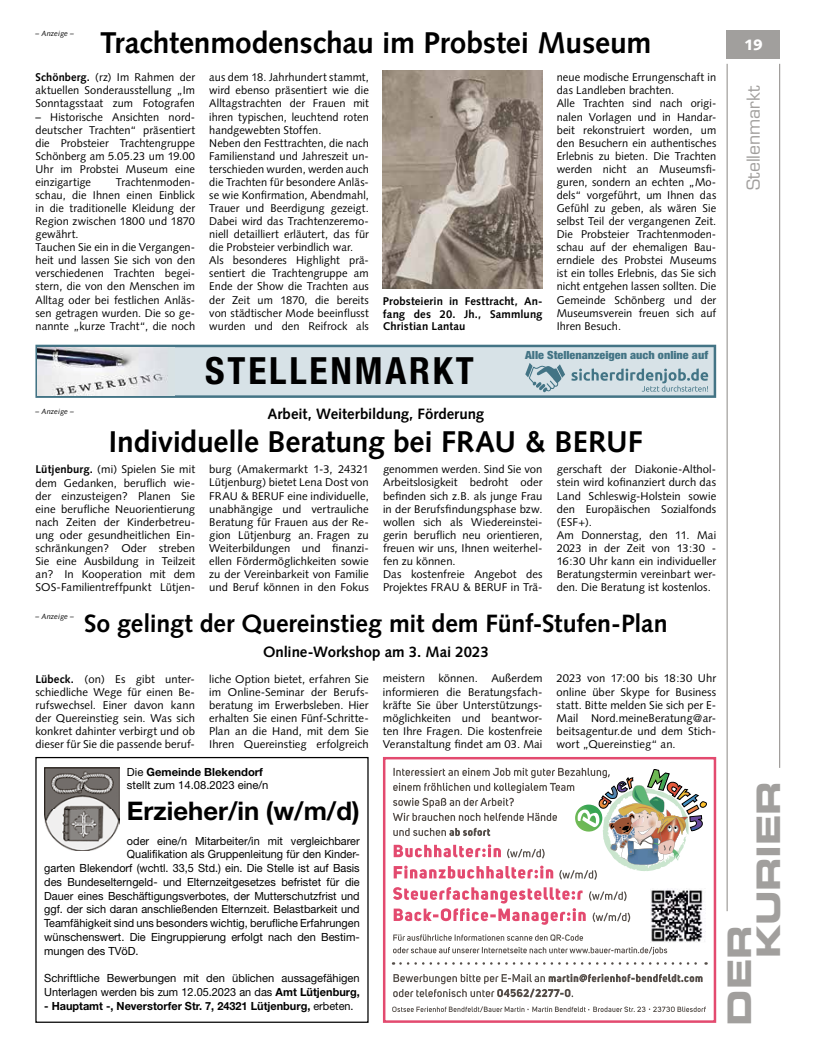
<style>
.page{position:relative;width:819px;height:1053px;background:#fff}
.page>*{position:absolute;margin:0;border:0;box-sizing:border-box;transform-origin:0 0}
.t1{font:700 condensed 37.5px "Helvetica Neue";letter-spacing:.075em;color:#000}
.t2{font:32.5px/28.9px "Eurostile LT Std Bold Ex 2";letter-spacing:-.01em;color:#a19f9d}
.t3{font:700 30px "Syntax LT Std";letter-spacing:-.005em;color:#000}
.t4{font:700 25.62px "Helvetica Neue";color:#000}
.t5{font:700 25px "Syntax LT Std";letter-spacing:-.005em;color:#000}
.t6{font:17.5px "Eurostile LT Std";letter-spacing:-.005em;color:#a19f9d}
.t7{font:700 15px "Syntax LT Std";letter-spacing:-.005em;color:#000}
.t8{font:900 15px "Syntax LT Std";color:#fff}
.t9{font:11.25px/13px "Syntax";letter-spacing:.005em;color:#000;text-align:justify}
.t10{font:11.25px/13.8px "Helvetica Neue";color:#000}
.t11{font:700 11.25px/12.5px "Syntax LT Std";letter-spacing:.01em;color:#000;text-align:justify}
.t12{font:700 11.25px "Helvetica Neue";color:#000}
.t13{font:900 condensed 11.25px "Helvetica Neue";color:#437485;scale:1.08 1}
.t14{font:italic 7.5px "Syntax LT Std";letter-spacing:.015em;color:#000}
.s1{font-weight:700}
.s2{font-weight:400}
</style>
<div class="page">
<hr style="left:726px;top:64px;width:1px;height:847px;background:#8c8986">
<hr style="left:779px;top:64px;width:1px;height:703px;background:#8c8986">
<div style="left:726px;top:30px;width:54px;height:29px;background:#a19f9d"></div>
<svg style="left:35px;top:344px;width:681px;height:54px;background:#c4d3da"></svg>
<img style="left:38px;top:347px;width:136px;height:48px">
<svg style="left:571px;top:368px;width:137px;height:23px;background:#b2c6ce"></svg>
<svg style="left:525px;top:363px;width:40px;height:29px"></svg>
<img style="left:44px;top:767px;width:76px;height:83px">
<div style="left:383px;top:756px;width:333px;height:266px;border:2px solid #e34a6f"></div>
<svg style="left:393px;top:973px;width:309px;height:24px"></svg>
<svg style="left:393px;top:887px;width:237px;height:37px"></svg>
<svg style="left:393px;top:767px;width:313px;height:112px"></svg>
<svg style="left:400px;top:962px;width:306px;height:2px"></svg>
<svg style="left:393px;top:934px;width:274px;height:20px"></svg>
<svg style="left:392px;top:1006px;width:313px;height:6px"></svg>
<img style="left:650px;top:888px;width:53px;height:54px">
<img style="left:383px;top:71px;width:159px;height:218px">
<p class="t3" style="left:100px;top:25px;width:553px">Trachtenmodenschau im Probstei Museum</p>
<p class="t9" style="left:36px;top:71px;width:161px"><span class="s1">Schönberg.</span> (rz) Im Rahmen der aktuellen Sonderausstellung „Im Sonntagsstaat zum Fotografen</p>
<p class="t9" style="left:36px;top:110px;width:161px">– Historische Ansichten nord&shy;deutscher Trachten“ präsentiert die Probsteier Trachtengruppe Schönberg am 5.05.23 um 19.00<br>Uhr im Probstei Museum eine einzigartige</p>
<p class="t14" style="left:36px;top:29px;width:40px">– Anzeige –</p>
<p class="t9" style="left:209px;top:71px;width:161px;text-align:left">aus dem 18. Jahrhundert stammt, wird ebenso präsentiert wie die<br>Alltagstrachten der Frauen mit ihren typischen, leuchtend roten handgewebten Stoffen.<br>Neben den Festtrachten, die nach<br>Familienstand und Jahreszeit un&shy;terschieden wurden, werden auch die Trachten für besondere Anläs&shy;se wie Konfirmation, Abendmahl,<br>Trauer und Beerdigung gezeigt.<br>Dabei wird das Trachtenzeremo&shy;niell detailliert erläutert, das für die Probsteier verbindlich war.<br>Als besonderes Highlight prä&shy;sentiert die Trachtengruppe am<br>Ende der Show die Trachten aus der Zeit um 1870, die bereits von städtischer Mode beeinflusst wurden und den Reifrock als</p>
<p class="t9" style="left:556px;top:71px;width:161px;text-align:left">neue modische Errungenschaft in das Landleben brachten.<br>Alle Trachten sind nach origi&shy;nalen Vorlagen und in Handar&shy;beit rekonstruiert worden, um den Besuchern ein authentisches<br>Erlebnis zu bieten. Die Trachten werden nicht an Museumsfi&shy;guren, sondern an echten „Mo&shy;dels“ vorgeführt, um Ihnen das<br>Gefühl zu geben, als wären Sie selbst Teil der vergangenen Zeit.<br>Die Probsteier Trachtenmoden&shy;schau auf der ehemaligen Bau&shy;erndiele des Probstei Museums ist ein tolles Erlebnis, das Sie sich nicht entgehen lassen sollten. Die<br>Gemeinde Schönberg und der<br>Museumsverein freuen sich auf<br>Ihren Besuch.</p>
<p class="t9" style="left:36px;top:175px;width:161px;text-align:left;text-indent:80px">Trachtenmoden&shy;schau, die Ihnen einen Einblick in die traditionelle Kleidung der<br>Region zwischen 1800 und 1870 gewährt.<br>Tauchen Sie ein in die Vergangen&shy;heit und lassen Sie sich von den verschiedenen Trachten begei&shy;stern, die von den Menschen im<br>Alltag oder bei festlichen Anläs&shy;sen getragen wurden. Die so ge&shy;nannte „kurze Tracht“, die noch</p>
<p class="t11" style="left:383px;top:295px;width:161px">Probsteierin in Festtracht, An&shy;fang des 20. Jh., Sammlung Christian Lantau</p>
<p class="t14" style="left:36px;top:406px;width:40px">– Anzeige –</p>
<p class="t1" style="left:205px;top:348px;width:270px">STELLENMARKT</p>
<p class="t13" style="left:525px;top:348px;width:171px">Alle Stellenanzeigen auch online auf</p>
<p class="t7" style="left:267px;top:405px;width:218px">Arbeit, Weiterbildung, Förderung</p>
<p class="t3" style="left:109px;top:424px;width:535px">Individuelle Beratung bei FRAU &amp; BERUF</p>
<p class="t9" style="left:36px;top:463px;width:161px"><span class="s1">Lütjenburg.</span> (mi) Spielen Sie mit dem Gedanken, beruflich wie&shy;der einzusteigen? Planen Sie eine berufliche Neuorientierung nach Zeiten der Kinderbetreu&shy;ung oder gesundheitlichen Ein&shy;schränkungen? Oder streben Sie eine Ausbildung in Teilzeit an? In Kooperation mit dem SOS-Familientreffpunkt Lütjen-</p>
<p class="t9" style="left:209px;top:463px;width:161px">burg (Amakermarkt 1-3, 24321<br>Lütjenburg) bietet Lena Dost von FRAU &amp; BERUF eine individuelle, unabhängige und vertrauliche Beratung für Frauen aus der Re&shy;gion Lütjenburg an. Fragen zu Weiterbildungen und finanzi&shy;ellen Fördermöglichkeiten sowie zu der Vereinbarkeit von Familie und Beruf können in den Fokus</p>
<p class="t9" style="left:383px;top:463px;width:161px;text-align:left">genommen werden. Sind Sie von<br>Arbeitslosigkeit bedroht oder befinden sich z.B. als junge Frau in der Berufsfindungsphase bzw. wollen sich als Wiedereinstei&shy;gerin beruflich neu orientieren, freuen wir uns, Ihnen weiterhel&shy;fen zu können.<br>Das kostenfreie Angebot des<br>Projektes FRAU &amp; BERUF in Trä-</p>
<p class="t9" style="left:556px;top:463px;width:161px;text-align:left">gerschaft der Diakonie-Althol&shy;stein wird kofinanziert durch das<br>Land Schleswig-Holstein sowie den Europäischen Sozialfonds (ESF+).<br>Am Donnerstag, den 11. Mai<br>2023 in der Zeit von 13:30 -<br>16:30 Uhr kann ein individueller<br>Beratungstermin vereinbart wer&shy;den. Die Beratung ist kostenlos.</p>
<p class="t14" style="left:36px;top:612px;width:40px">– Anzeige –</p>
<p class="t5" style="left:84px;top:609px;width:585px">So gelingt der Quereinstieg mit dem Fünf-Stufen-Plan</p>
<p class="t7" style="left:263px;top:643px;width:227px">Online-Workshop am 3. Mai 2023</p>
<p class="t9" style="left:35px;top:672px;width:161px"><span class="s1">Lübeck.</span> (on) Es gibt unter&shy;schiedliche Wege für einen Be&shy;rufswechsel. Einer davon kann der Quereinstieg sein. Was sich konkret dahinter verbirgt und ob dieser für Sie die passende beruf-</p>
<p class="t9" style="left:209px;top:672px;width:161px">liche Option bietet, erfahren Sie im Online-Seminar der Berufs&shy;beratung im Erwerbsleben. Hier erhalten Sie einen Fünf-Schritte-Plan an die Hand, mit dem Sie Ihren Quereinstieg erfolgreich</p>
<p class="t9" style="left:383px;top:672px;width:161px">meistern können. Außerdem informieren die Beratungsfach&shy;kräfte Sie über Unterstützungs&shy;möglichkeiten und beantwor&shy;ten Ihre Fragen. Die kostenfreie Veranstaltung findet am 03. Mai</p>
<p class="t9" style="left:556px;top:672px;width:161px">2023 von 17:00 bis 18:30 Uhr online über Skype for Business statt. Bitte melden Sie sich per E-Mail Nord.meineBeratung@ar&shy;beitsagentur.de und dem Stich&shy;wort „Quereinstieg“ an.</p>
<p class="t10" style="left:127px;top:764px;width:143px">Die <span class="s1">Gemeinde Blekendorf </span>stellt zum 14.08.2023 eine/n</p>
<p class="t4" style="left:127px;top:795px;width:234px">Erzieher/in (w/m/d)</p>
<p class="t10" style="left:127px;top:833px;width:234px">oder eine/n Mitarbeiter/in mit vergleichbarer</p>
<p class="t10" style="left:127px;top:847px;width:234px">Qualifikation als Gruppenleitung für den Kinder-</p>
<p class="t10" style="left:44px;top:861px;width:317px">garten Blekendorf (wchtl. 33,5 Std.) ein. Die Stelle ist auf Basis</p>
<p class="t10" style="left:44px;top:874px;width:317px">des Bundeselterngeld- und Elternzeitgesetzes befristet für die</p>
<p class="t10" style="left:44px;top:888px;width:317px">Dauer eines Beschäftigungsverbotes, der Mutterschutzfrist und</p>
<p class="t10" style="left:44px;top:902px;width:317px">ggf. der sich daran anschließenden Elternzeit. Belastbarkeit und</p>
<p class="t10" style="left:44px;top:916px;width:317px">Teamfähigkeit sind uns besonders wichtig, berufliche Erfahrungen</p>
<p class="t10" style="left:44px;top:929px;width:317px">wünschenswert. Die Eingruppierung erfolgt nach den Bestim-</p>
<p class="t10" style="left:44px;top:943px;width:96px">mungen des TVöD.</p>
<p class="t10" style="left:44px;top:971px;width:317px">Schriftliche Bewerbungen mit den üblichen aussagefähigen<br>Unterlagen werden bis zum 12.05.2023 an das <span class="s1">Amt Lütjenburg,</span></p>
<p class="t12" style="left:44px;top:998px;width:311px">- Hauptamt -, Neverstorfer Str. 7, 24321 Lütjenburg, <span class="s2">erbeten.</span></p>
<p class="t8" style="left:744px;top:36px;width:20px">19</p>
<p class="t6" style="left:743px;top:190px;width:106px;rotate:-90deg">Stellenmarkt</p>
<p class="t2" style="left:724px;top:958px;width:179px;text-indent:-67px;rotate:-90deg">Der<br>Kurier</p>
</div>
